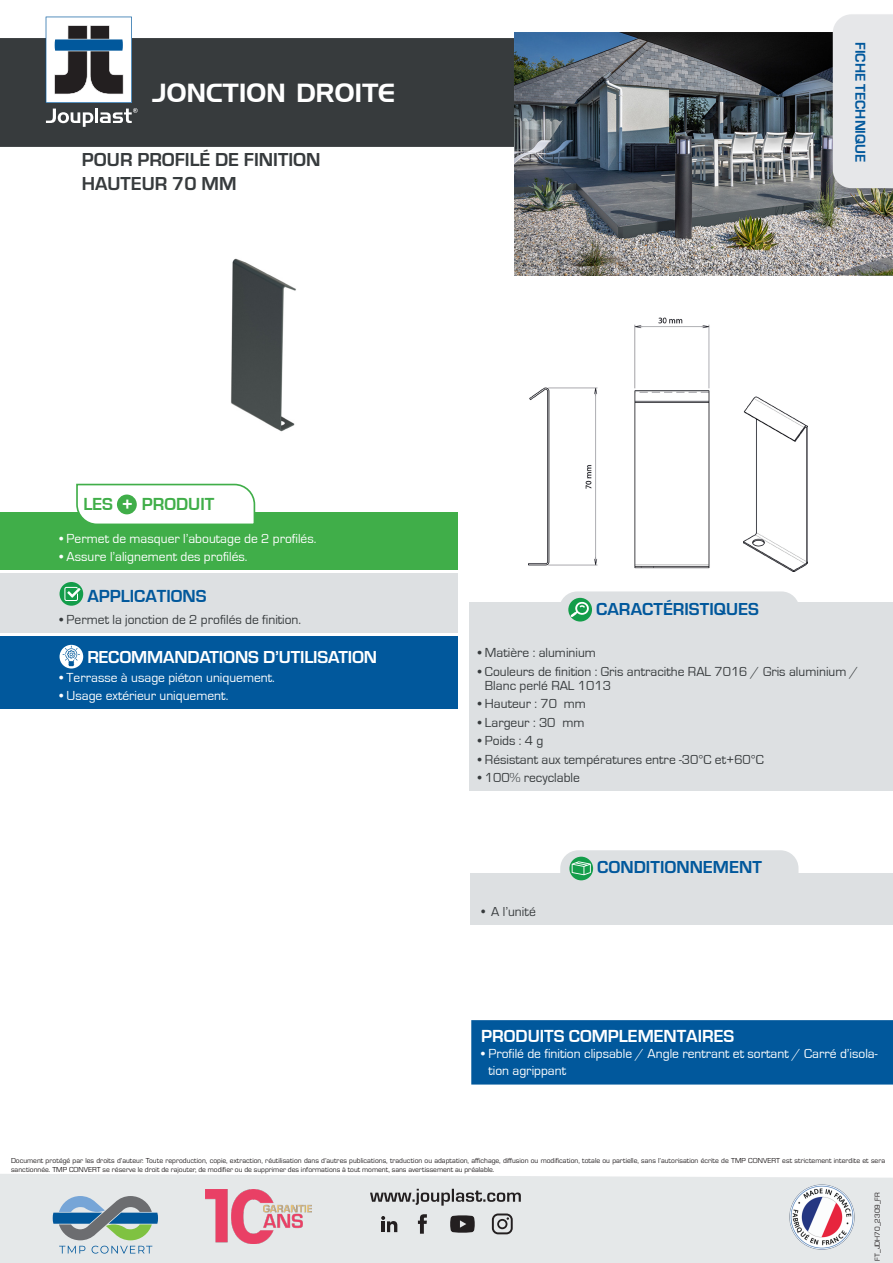
<style>
.page{position:relative;width:893px;height:1263px;background:#fff}
.page>*{position:absolute;margin:0;border:0;box-sizing:border-box;transform-origin:0 0}
.Nom_générique{font:25.5px "Handel Gothic BT";color:#fff}
.Désignation{font:700 19.5px/23.4px "Eurostile";color:#373b3d}
.t1{font:700 18px "Eurostile";color:#01589c}
.Specifique{font:700 18px "Eurostile";letter-spacing:-.01em;color:#fff}
.t2{font:700 18px "Eurostile";color:#fff}
.t3{font:700 18px "Eurostile";color:#01589c}
.t4{font:700 18px "Eurostile";color:#40ae49}
.t5{font:700 14.7px "Eurostile";color:#01589c}
.Specifique-2{font:13.5px/14.2px "Eurostile";color:#373b3d}
.Specifique-3{font:13.5px/16.2px "Eurostile";color:#fff}
.t6{font:13.5px "Eurostile";color:#373b3d}
.t7{font:7.5px/9px "Eurostile";color:#231f20}
.s1{color:#fff}
</style>
<div class="page">
<div style="left:0;top:1174px;width:893px;height:89px;background:#e5e8e9"></div>
<div style="left:0;top:38px;width:514px;height:109px;background:#373b3d"></div>
<svg style="left:53px;top:1196px;width:105px;height:44px;background:#84a2aa"></svg>
<svg style="left:59px;top:1246px;width:26px;height:7px"></svg>
<svg style="left:92px;top:1246px;width:60px;height:7px"></svg>
<img style="left:789px;top:1184px;width:66px;height:66px">
<img style="left:205px;top:1189px;width:106px;height:54px">
<svg style="left:370px;top:1189px;width:151px;height:16px;background:#aaabac"></svg>
<svg style="left:450px;top:1215px;width:25px;height:18px"></svg>
<svg style="left:381px;top:1216px;width:16px;height:16px"></svg>
<svg style="left:418px;top:1214px;width:9px;height:20px"></svg>
<svg style="left:492px;top:1213px;width:21px;height:21px"></svg>
<div style="left:470px;top:873px;width:423px;height:52px;background:#dde0e2"></div>
<div style="left:560px;top:850px;width:238px;height:42px;background:#dde0e2;border-radius:18px"></div>
<svg style="left:569px;top:857px;width:24px;height:23px"></svg>
<svg style="left:572px;top:861px;width:19px;height:14px"></svg>
<div style="left:469px;top:603px;width:424px;height:188px;background:#dde0e2"></div>
<div style="left:559px;top:591px;width:240px;height:42px;background:#dde0e2;border-radius:18px"></div>
<div style="left:568px;top:598px;width:24px;height:23px;background:#139d4a;border-radius:50%"></div>
<svg style="left:571px;top:602px;width:18px;height:15px"></svg>
<img style="left:514px;top:32px;width:379px;height:243px">
<div style="left:830px;top:13px;width:63px;height:184px;background:#231f20;opacity:.15"></div>
<div style="left:833px;top:14px;width:60px;height:174px;background:#e6e7e9"></div>
<img style="left:528px;top:317px;width:279px;height:255px">
<svg style="left:46px;top:17px;width:92px;height:110px"></svg>
<img style="left:231px;top:258px;width:65px;height:174px">
<div style="left:0;top:513px;width:458px;height:57px;background:#40ae49"></div>
<div style="left:0;top:573px;width:458px;height:60px;background:#dde0e2"></div>
<div style="left:60px;top:582px;width:23px;height:24px;background:#139d4a;border-radius:50%"></div>
<svg style="left:64px;top:587px;width:16px;height:14px"></svg>
<div style="left:0;top:636px;width:458px;height:73px;background:#01589c"></div>
<div style="left:60px;top:645px;width:23px;height:23px;background:#fff;border-radius:50%"></div>
<svg style="left:63px;top:646px;width:17px;height:20px"></svg>
<svg style="left:75px;top:483px;width:181px;height:41px"></svg>
<div style="left:117px;top:494px;width:20px;height:20px;background:#40ae49;border-radius:50%"></div>
<div style="left:471px;top:1020px;width:422px;height:64px;background:#01589c"></div>
<p class="Nom_générique" style="left:152px;top:78px;width:244px">JONCTION DROITE</p>
<p class="Désignation" style="left:82px;top:147px;width:240px">POUR PROFILÉ DE FINITION<br>HAUTEUR 70 MM</p>
<p class="t5" style="left:871px;top:42px;width:122px;rotate:90deg">FICHE TECHNIQUE</p>
<p class="t4" style="left:83px;top:495px;width:132px">LES <span class="s1">+</span> PRODUIT</p>
<p class="Specifique-3" style="left:60px;top:531px;width:258px">• Permet de masquer l’aboutage de 2 profilés.</p>
<p class="Specifique-3" style="left:60px;top:549px;width:189px">• Assure l’alignement des profilés.</p>
<p class="t3" style="left:87px;top:587px;width:121px">APPLICATIONS</p>
<p class="Specifique-2" style="left:60px;top:613px;width:243px">• Permet la jonction de 2 profilés de finition.</p>
<p class="Specifique" style="left:87px;top:644px;width:291px">RECOMMANDATIONS D’UTILISATION</p>
<p class="Specifique-3" style="left:60px;top:669px;width:217px">• Terrasse à usage piéton uniquement.</p>
<p class="Specifique-3" style="left:60px;top:688px;width:170px">• Usage extérieur uniquement.</p>
<p class="t1" style="left:596px;top:596px;width:164px">CARACTÉRISTIQUES</p>
<p class="Specifique-2" style="left:478px;top:646px;width:120px">• Matière : aluminium</p>
<p class="Specifique-2" style="left:485px;top:664px;width:375px;text-indent:-7px">• Couleurs de finition : Gris antracithe RAL 7016 / Gris aluminium /<br>Blanc perlé RAL 1013</p>
<p class="Specifique-2" style="left:478px;top:697px;width:110px">• Hauteur : 70 mm</p>
<p class="Specifique-2" style="left:478px;top:716px;width:108px">• Largeur : 30 mm</p>
<p class="Specifique-2" style="left:478px;top:734px;width:67px">• Poids : 4 g</p>
<p class="Specifique-2" style="left:478px;top:753px;width:288px">• Résistant aux températures entre -30°C et+60°C</p>
<p class="Specifique-2" style="left:478px;top:771px;width:104px">• 100% recyclable</p>
<p class="t6" style="left:479px;top:902px;width:58px">• A l’unité</p>
<p class="t1" style="left:597px;top:854px;width:166px">CONDITIONNEMENT</p>
<p class="t2" style="left:481px;top:1026px;width:254px">PRODUITS COMPLEMENTAIRES</p>
<p class="Specifique-3" style="left:488px;top:1046px;width:391px;text-indent:-7px">• Profilé de finition clipsable / Angle rentrant et sortant / Carré d’isola&shy;tion agrippant</p>
<p class="t7" style="left:11px;top:1156px;width:875px">Document protégé par les droits d’auteur. Toute reproduction, copie, extraction, réutilisation dans d’autres publications, traduction ou adaptation, affichage, diffusion ou modification, totale ou partielle, sans l’autorisation écrite de TMP CONVERT est strictement interdite et sera sanctionnée. TMP CONVERT se réserve le droit de rajouter, de modifier ou de supprimer des informations à tout moment, sans avertissement au préalable.</p>
<p class="t7" style="left:872px;top:1261px;width:70px;rotate:-90deg">FT_JDH70_2309_FR</p>
</div>
